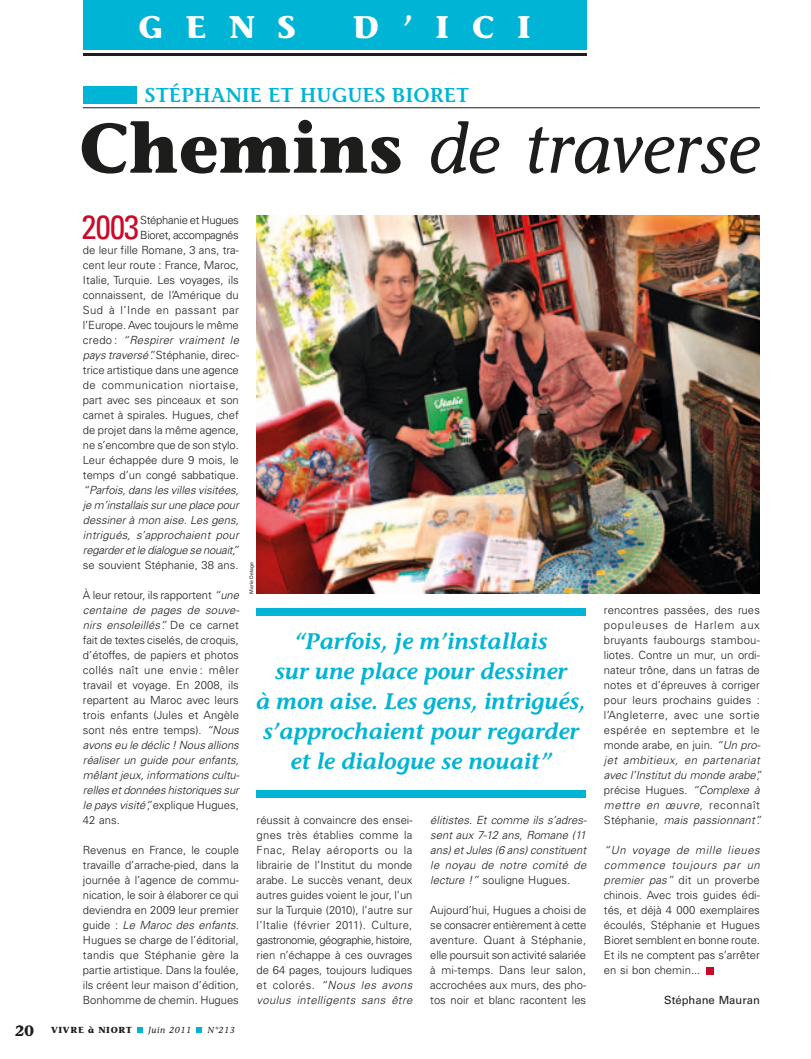
<style>
.page{position:relative;width:811px;height:1059px;background:#fff}
.page>*{position:absolute;margin:0;border:0;box-sizing:border-box;transform-origin:0 0}
.t1{font:italic 70px "Stone Informal";color:#1d1d1b}
.t2{font:condensed 33.62px "Univers";color:#ca0a28}
.t3{font:700 31.25px "Stone Informal";letter-spacing:.735em;color:#fff}
.t4{font:italic 600 22.5px/30px "Stone Informal";color:#00b4d5;text-align:center}
.t5{font:600 20px "Stone Informal";color:#00b4d5}
.t6{font:300 11.25px/15px "Univers";color:#1d1d1b;text-align:justify}
.t7{font:italic 300 11.25px/15px "Univers";color:#1d1d1b;text-align:justify}
.t8{font:11.25px "Univers";color:#1d1d1b}
.t9{font:700 8.75px "Stone Informal";letter-spacing:.075em;color:#1d1d1b}
.t10{font:italic 8.75px "Stone Informal";letter-spacing:.075em;color:#1d1d1b}
.t11{font:5px "Univers";color:#1d1d1b}
.s1{font-weight:700;font-style:normal}
.s2{font-style:italic}
.s3{font-size:15px}
.s4{font-style:normal}
</style>
<div class="page">
<div style="left:706px;top:967px;width:7px;height:7px;background:#ca0a28"></div>
<div style="left:257px;top:791px;width:329px;height:7px;background:#00b4d5"></div>
<div style="left:257px;top:608px;width:329px;height:7px;background:#00b4d5"></div>
<svg style="left:137px;top:1027px;width:6px;height:5px"></svg>
<svg style="left:197px;top:1027px;width:5px;height:5px"></svg>
<div style="left:83px;top:86px;width:53px;height:18px;background:#00b4d5"></div>
<hr style="left:83px;top:107px;width:677px;height:1px;background:#1d1d1b">
<div style="left:83px;top:0;width:503px;height:49px;background:#00b4d5"></div>
<hr style="left:83px;top:53px;width:503px;height:2px;background:#1d1d1b">
<img style="left:257px;top:215px;width:503px;height:379px">
<h3 class="t3" style="left:138px;top:7px;width:156px">GENS</h3>
<h3 class="t3" style="left:353px;top:7px;width:179px">D ’ICI</h3>
<h3 class="t5" style="left:145px;top:83px;width:326px">STÉPHANIE ET HUGUES BIORET</h3>
<h1 class="t1" style="left:79px;top:107px;width:682px"><span class="s1">CHEMINS</span> de traverse</h1>
<h2 class="t2" style="left:81px;top:206px;width:59px">2003</h2>
<p class="t6" style="left:83px;top:212px;width:157px;text-align:right">Stéphanie et Hugues<br>Bioret, accompagnés<br>de leur fille Romane, 3 ans, tra&shy;cent leur route : France, Maroc,<br>Italie, Turquie. Les voyages, ils connaissent, de l’Amérique du<br>Sud à l’Inde en passant par l’Europe. Avec toujours le même credo : <span class="s2">“Respirer vraiment le pays traversé”.</span> Stéphanie, direc&shy;trice artistique dans une agence de communication niortaise, part avec ses pinceaux et son carnet à spirales. Hugues, chef de projet dans la même agence, ne s’encombre que de son stylo.<br>Leur échappée dure 9 mois, le temps d’un congé sabbatique.</p>
<p class="t7" style="left:83px;top:482px;width:158px">“Parfois, dans les villes visitées, je m’installais sur une place pour dessiner à mon aise. Les gens, intrigués, s’approchaient pour regarder et le dialogue se nouait,”</p>
<p class="t6" style="left:83px;top:557px;width:157px">se souvient Stéphanie, 38 ans.</p>
<p class="t6" style="left:83px;top:587px;width:157px">À leur retour, ils rapportent <span class="s2">“une centaine de pages de souve&shy;nirs ensoleillés”.</span> De ce carnet fait de textes ciselés, de croquis, d’étoffes, de papiers et photos collés naît une envie : mêler travail et voyage. En 2008, ils repartent au Maroc avec leurs trois enfants (Jules et Angèle sont nés entre temps). <span class="s2">“Nous avons eu le déclic ! Nous allions réaliser un guide pour enfants, mêlant jeux, informations cultu&shy;relles et données historiques sur le pays visité”,</span> explique Hugues, 42 ans.</p>
<p class="t6" style="left:83px;top:842px;width:157px">Revenus en France, le couple travaille d’arrache-pied, dans la journée à l’agence de commu&shy;nication, le soir à élaborer ce qui deviendra en 2009 leur premier guide : <span class="s2">Le Maroc des enfants</span>.<br>Hugues se charge de l’éditorial, tandis que Stéphanie gère la partie artistique. Dans la foulée, ils créent leur maison d’édition, Bonhomme de chemin. Hugues</p>
<p class="t9" style="left:15px;top:1024px;width:119px"><span class="s3">20</span> VIVRE À NIORT</p>
<p class="t10" style="left:148px;top:1024px;width:45px">Juin 2011</p>
<p class="t10" style="left:207px;top:1024px;width:29px">N°213</p>
<p class="t11" style="left:248px;top:594px;width:33px;rotate:-90deg">Marie Delage</p>
<h3 class="t4" style="left:257px;top:626px;width:331px">“Parfois, je m’installais<br>sur une place pour dessiner<br>à mon aise. Les gens, intrigués, s’approchaient pour regarder et le dialogue se nouait”</h3>
<p class="t6" style="left:257px;top:812px;width:157px">réussit à convaincre des ensei&shy;gnes très établies comme la Fnac, Relay aéroports ou la librairie de l’Institut du monde arabe. Le succès venant, deux autres guides voient le jour, l’un sur la Turquie (2010), l’autre sur l’Italie (février 2011). Culture, gastronomie, géographie, histoire, rien n’échappe à ces ouvrages de 64 pages, toujours ludiques et colorés. <span class="s2">“Nous les avons voulus intelligents sans être</span></p>
<p class="t7" style="left:430px;top:812px;width:157px">élitistes. Et comme ils s’adres&shy;sent aux 7-12 ans, Romane (11 ans) et Jules (6 ans) constituent le noyau de notre comité de lecture !” <span class="s4">souligne Hugues.</span></p>
<p class="t6" style="left:430px;top:902px;width:157px">Aujourd’hui, Hugues a choisi de se consacrer entièrement à cette aventure. Quant à Stéphanie, elle poursuit son activité salariée à mi-temps. Dans leur salon, accrochées aux murs, des pho&shy;tos noir et blanc racontent les</p>
<p class="t6" style="left:604px;top:602px;width:159px;text-align:left">rencontres passées, des rues populeuses de Harlem aux bruyants faubourgs stambou&shy;liotes. Contre un mur, un ordi&shy;nateur trône, dans un fatras de notes et d’épreuves à corriger pour leurs prochains guides : l’Angleterre, avec une sortie espérée en septembre et le monde arabe, en juin. <span class="s2">“Un pro&shy;jet ambitieux, en partenariat avec l’Institut du monde arabe”, </span>précise Hugues. <span class="s2">“Complexe à mettre en œuvre,</span> reconnaît<br>Stéphanie, <span class="s2">mais passionnant”.</span></p>
<p class="t6" style="left:604px;top:842px;width:158px"><span class="s2">“Un voyage de mille lieues commence toujours par un premier pas”</span> dit un proverbe chinois. Avec trois guides édi&shy;tés, et déjà 4 000 exemplaires écoulés, Stéphanie et Hugues Bioret semblent en bonne route.<br>Et ils ne comptent pas s’arrêter en si bon chemin...</p>
<p class="t8" style="left:664px;top:993px;width:97px">Stéphane Mauran</p>
</div>
